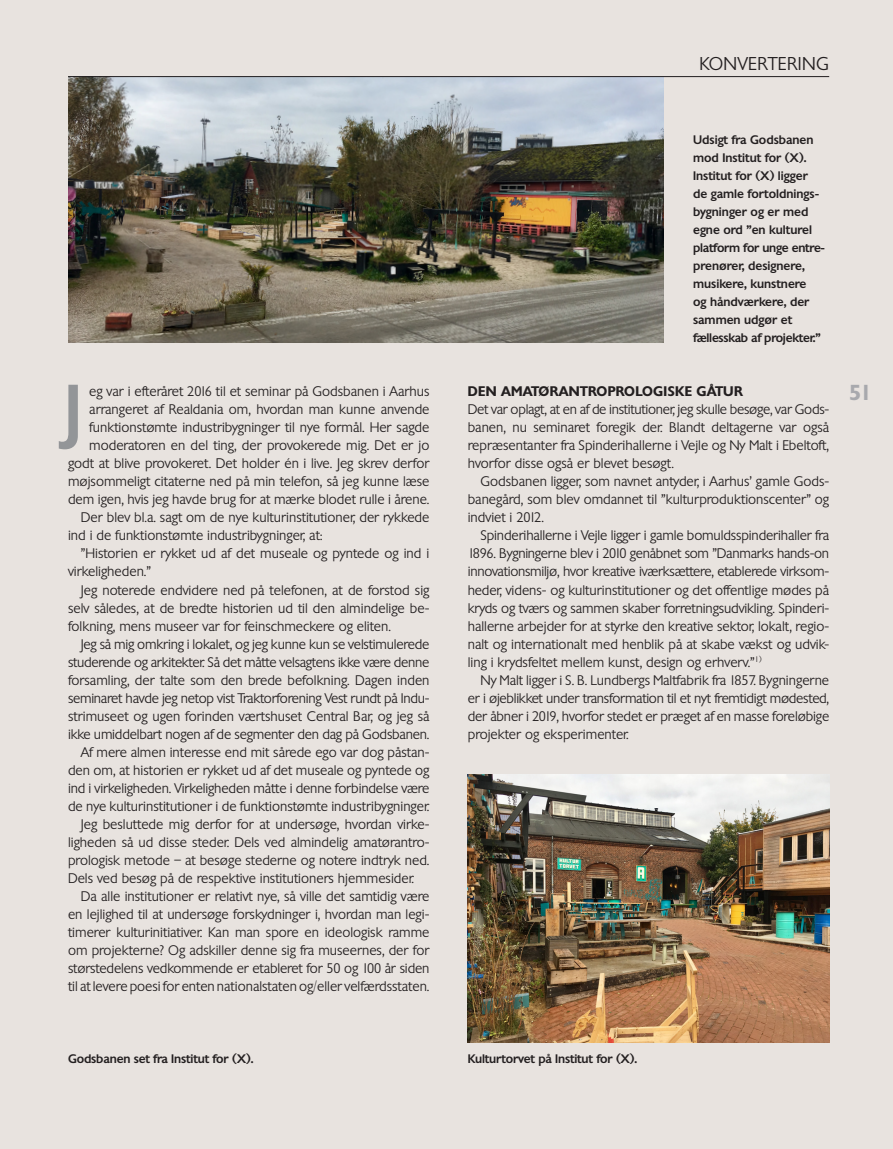
<style>
.page{position:relative;width:893px;height:1149px;background:#fff}
.page>*{position:absolute;margin:0;border:0;box-sizing:border-box;transform-origin:0 0}
.t1{font:500 66px "Chantilly";color:#939598;scale:1.05 1}
.t2{font:600 21px "Chantilly";color:#a8a9ad}
.t3{font:300 18px "Chantilly";letter-spacing:.025em;color:#231f20}
.t4{font:300 13.5px/18px "Chantilly";color:#231f20;text-align:justify}
.t5{font:600 13.5px "Chantilly";letter-spacing:.025em;color:#231f20}
.t6{font:500 12px/18px "Chantilly";color:#231f20}
.t7{font:500 12px/18px "Chantilly";letter-spacing:-.02em;color:#231f20}
</style>
<div class="page">
<div style="left:0;top:0;width:893px;height:1148px;background:#e8e3df"></div>
<img style="left:68px;top:77px;width:595px;height:265px">
<hr style="left:68px;top:76px;width:761px;height:1px;background:#231f20">
<img style="left:468px;top:774px;width:361px;height:267px">
<p class="t3" style="left:699px;top:52px;width:131px">KONVERTERING</p>
<p class="t1" style="left:64px;top:366px;width:19px">J</p>
<p class="t4" style="left:89px;top:382px;width:342px">eg var i efteråret 2016 til et seminar på Godsbanen i Aarhus arrangeret af Realdania om, hvordan man kunne anvende funktionstømte industribygninger til nye formål. Her sagde moderatoren en del ting, der provokerede mig. Det er jo</p>
<p class="t4" style="left:68px;top:454px;width:363px">godt at blive provokeret. Det holder én i live. Jeg skrev derfor møjsommeligt citaterne ned på min telefon, så jeg kunne læse dem igen, hvis jeg havde brug for at mærke blodet rulle i årene.</p>
<p class="t4" style="left:68px;top:508px;width:363px;text-indent:13px">Der blev bl.a. sagt om de nye kulturinstitutioner, der rykkede ind i de funktionstømte industribygninger, at:</p>
<p class="t4" style="left:68px;top:544px;width:363px;text-indent:13px">”Historien er rykket ud af det museale og pyntede og ind i virkeligheden.”</p>
<p class="t4" style="left:68px;top:580px;width:363px;text-indent:13px">Jeg noterede endvidere ned på telefonen, at de forstod sig selv således, at de bredte historien ud til den almindelige be&shy;folkning, mens museer var for feinschmeckere og eliten.</p>
<p class="t4" style="left:68px;top:634px;width:363px;text-indent:13px">Jeg så mig omkring i lokalet, og jeg kunne kun se velstimulerede studerende og arkitekter. Så det måtte velsagtens ikke være denne forsamling, der talte som den brede befolkning. Dagen inden seminaret havde jeg netop vist Traktorforening Vest rundt på Indu&shy;strimuseet og ugen forinden værtshuset Central Bar, og jeg så ikke umiddelbart nogen af de segmenter den dag på Godsbanen.</p>
<p class="t4" style="left:68px;top:742px;width:363px;text-indent:13px">Af mere almen interesse end mit sårede ego var dog påstan&shy;den om, at historien er rykket ud af det museale og pyntede og ind i virkeligheden. Virkeligheden måtte i denne forbindelse være de nye kulturinstitutioner i de funktionstømte industribygninger.</p>
<p class="t4" style="left:68px;top:814px;width:363px;text-indent:13px">Jeg besluttede mig derfor for at undersøge, hvordan virke&shy;ligheden så ud disse steder. Dels ved almindelig amatørantro&shy;prologisk metode – at besøge stederne og notere indtryk ned.<br>Dels ved besøg på de respektive institutioners hjemmesider.</p>
<p class="t4" style="left:68px;top:886px;width:363px;text-indent:13px">Da alle institutioner er relativt nye, så ville det samtidig være en lejlighed til at undersøge forskydninger i, hvordan man legi&shy;timerer kulturinitiativer. Kan man spore en ideologisk ramme om projekterne? Og adskiller denne sig fra museernes, der for størstedelens vedkommende er etableret for 50 og 100 år siden til at levere poesi for enten nationalstaten og/eller velfærdsstaten.</p>
<p class="t6" style="left:693px;top:131px;width:122px">Udsigt fra Godsbanen mod Institut for (X).<br>Institut for (X) ligger</p>
<p class="t6" style="left:693px;top:185px;width:128px">de gamle fortoldnings-</p>
<p class="t6" style="left:693px;top:203px;width:117px">bygninger og er med</p>
<p class="t7" style="left:693px;top:221px;width:133px">egne ord ”en kulturel platform for unge entre-</p>
<p class="t6" style="left:693px;top:257px;width:115px">prenører, designere, musikere, kunstnere</p>
<p class="t6" style="left:693px;top:293px;width:129px">og håndværkere, der sammen udgør et fællesskab af projekter.”</p>
<p class="t5" style="left:468px;top:382px;width:276px">DEN AMATØRANTROPROLOGISKE GÅTUR</p>
<p class="t2" style="left:849px;top:378px;width:24px">51</p>
<p class="t4" style="left:468px;top:400px;width:363px">Det var oplagt, at en af de institutioner, jeg skulle besøge, var Gods&shy;banen, nu seminaret foregik der. Blandt deltagerne var også repræsentanter fra Spinderihallerne i Vejle og Ny Malt i Ebeltoft, hvorfor disse også er blevet besøgt.</p>
<p class="t4" style="left:468px;top:472px;width:363px;text-indent:13px">Godsbanen ligger, som navnet antyder, i Aarhus’ gamle Gods&shy;banegård, som blev omdannet til ”kulturproduktionscenter” og indviet i 2012.</p>
<p class="t4" style="left:468px;top:526px;width:363px;text-indent:13px">Spinderihallerne i Vejle ligger i gamle bomuldsspinderihaller fra 1896. Bygningerne blev i 2010 genåbnet som ”Danmarks hands-on innovationsmiljø, hvor kreative iværksættere, etablerede virksom&shy;heder, videns- og kulturinstitutioner og det offentlige mødes på kryds og tværs og sammen skaber forretningsudvikling. Spinderi&shy;hallerne arbejder for at styrke den kreative sektor, lokalt, regio&shy;nalt og internationalt med henblik på at skabe vækst og udvik&shy;ling i krydsfeltet mellem kunst, design og erhverv.”<sup>1)</sup></p>
<p class="t4" style="left:468px;top:670px;width:363px;text-indent:13px">Ny Malt ligger i S. B. Lundbergs Maltfabrik fra 1857. Bygningerne er i øjeblikket under transformation til et nyt fremtidigt mødested, der åbner i 2019, hvorfor stedet er præget af en masse foreløbige projekter og eksperimenter.</p>
<p class="t6" style="left:68px;top:1049px;width:187px">Godsbanen set fra Institut for (X).</p>
<p class="t6" style="left:468px;top:1049px;width:171px">Kulturtorvet på Institut for (X).</p>
</div>
